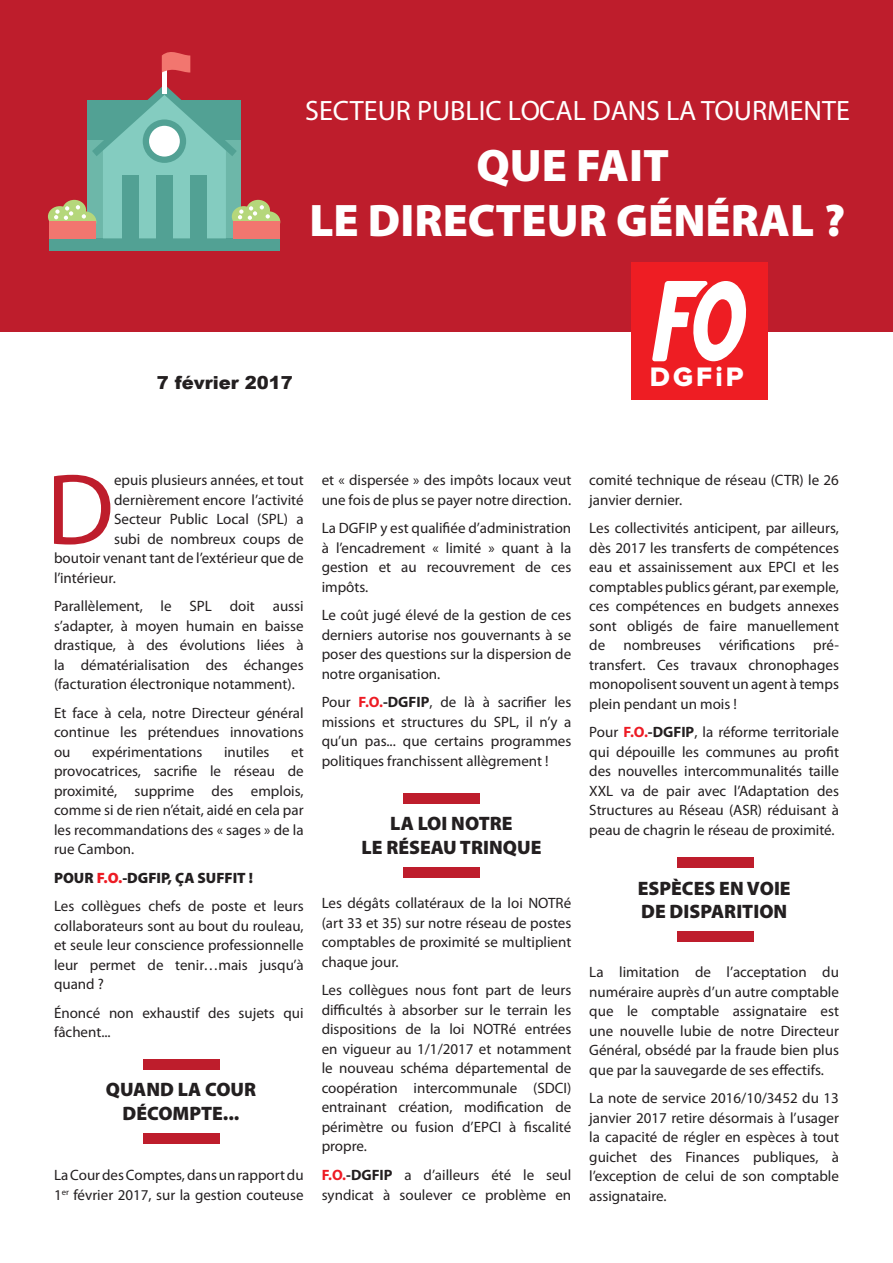
<style>
.page{position:relative;width:893px;height:1263px;background:#fff}
.page>*{position:absolute;margin:0;border:0;box-sizing:border-box;transform-origin:0 0}
.t1{font:101.85px "Myriad Pro";color:#be1d2c}
.t2{font:900 45.75px/54.9px "Myriad Pro";color:#fff;text-align:center}
.t3{font:28.05px "Myriad Pro";color:#fff}
.t4{font:27.75px "Proxima Nova Extrabld";letter-spacing:.11em;color:#fff}
.t5{font:900 19.5px/23.4px "Myriad Pro";color:#231f20;text-align:center}
.t6{font:900 18px "Arial";color:#231f20}
.t7{font:15px/19.5px "Myriad Pro";color:#231f20;text-align:justify}
.t8{font:900 15px "Myriad Pro";color:#231f20}
.s1{color:#ed1b24}
.s2{font-weight:700;color:#ed1b24}
.s3{font-weight:700}
</style>
<div class="page">
<div style="left:0;top:0;width:893px;height:331px;background:#be1d2c"></div>
<div style="left:88px;top:100px;width:153px;height:39px;background:#52a194"></div>
<div style="left:49px;top:238px;width:231px;height:13px;background:#52a194"></div>
<hr style="left:162px;top:62px;width:4px;height:32px;background:#fff">
<svg style="left:162px;top:52px;width:28px;height:21px"></svg>
<div style="left:48px;top:206px;width:24px;height:21px;background:#b5d77b;border-radius:50%"></div>
<div style="left:62px;top:200px;width:24px;height:21px;background:#b5d77b;border-radius:50%"></div>
<div style="left:73px;top:211px;width:23px;height:21px;background:#b5d77b;border-radius:50%"></div>
<div style="left:49px;top:221px;width:47px;height:17px;background:#f2766f"></div>
<svg style="left:54px;top:205px;width:32px;height:15px"></svg>
<div style="left:257px;top:211px;width:23px;height:21px;background:#b5d77b;border-radius:50%"></div>
<div style="left:233px;top:221px;width:47px;height:17px;background:#f2766f"></div>
<svg style="left:92px;top:84px;width:178px;height:154px"></svg>
<div style="left:631px;top:263px;width:137px;height:137px;background:#ee1d23"></div>
<svg style="left:652px;top:281px;width:95px;height:80px"></svg>
<div style="left:143px;top:1133px;width:76px;height:10px;background:#be1d2c"></div>
<div style="left:143px;top:1059px;width:76px;height:10px;background:#be1d2c"></div>
<div style="left:403px;top:867px;width:76px;height:11px;background:#be1d2c"></div>
<div style="left:403px;top:793px;width:76px;height:11px;background:#be1d2c"></div>
<div style="left:677px;top:931px;width:77px;height:11px;background:#be1d2c"></div>
<div style="left:677px;top:857px;width:77px;height:11px;background:#be1d2c"></div>
<h3 class="t3" style="left:305px;top:94px;width:546px">SECTEUR PUBLIC LOCAL DANS LA TOURMENTE</h3>
<h2 class="t2" style="left:309px;top:139px;width:537px">QUE FAIT<br>LE DIRECTEUR GÉNÉRAL ?</h2>
<p class="t6" style="left:157px;top:370px;width:138px">7 février 2017</p>
<p class="t4" style="left:650px;top:364px;width:95px">DGFiP</p>
<p class="t1" style="left:46px;top:447px;width:69px">D</p>
<p class="t7" style="left:114px;top:470px;width:191px">epuis plusieurs années, et tout</p>
<p class="t7" style="left:114px;top:490px;width:191px">dernièrement encore l’activité</p>
<p class="t7" style="left:114px;top:509px;width:191px">Secteur Public Local (SPL) a</p>
<p class="t7" style="left:114px;top:529px;width:191px">subi de nombreux coups de</p>
<p class="t7" style="left:54px;top:548px;width:251px">boutoir venant tant de l’extérieur que de</p>
<p class="t7" style="left:54px;top:568px;width:63px">l’intérieur.</p>
<p class="t7" style="left:54px;top:596px;width:251px">Parallèlement, le SPL doit aussi s’adapter, à moyen humain en baisse drastique, à des évolutions liées à la dématérialisation des échanges (facturation électronique notamment).</p>
<p class="t7" style="left:54px;top:703px;width:251px">Et face à cela, notre Directeur général continue les prétendues innovations ou</p>
<p class="t7" style="left:92px;top:742px;width:112px">expérimentations</p>
<p class="t7" style="left:224px;top:742px;width:47px">inutiles</p>
<p class="t7" style="left:54px;top:742px;width:251px;text-indent:237px">et provocatrices, sacrifie le réseau de proximité, supprime des emplois, comme si de rien n’était, aidé en cela par les recommandations des « sages » de la rue Cambon.</p>
<p class="t8" style="left:54px;top:869px;width:201px">POUR <span class="s1">F.O.</span>-DGFIP, ÇA SUFFIT !</p>
<p class="t7" style="left:54px;top:896px;width:251px">Les collègues chefs de poste et leurs collaborateurs sont au bout du rouleau, et seule leur conscience professionnelle leur permet de tenir…mais jusqu’à quand ?</p>
<p class="t7" style="left:54px;top:1003px;width:251px">Énoncé non exhaustif des sujets qui fâchent...</p>
<p class="t5" style="left:106px;top:1078px;width:152px">QUAND LA COUR<br>DÉCOMPTE...</p>
<p class="t7" style="left:54px;top:1165px;width:251px">La Cour des Comptes, dans un rapport du<br>1<sup>er</sup> février 2017, sur la gestion couteuse</p>
<p class="t7" style="left:322px;top:470px;width:251px">et « dispersée » des impôts locaux veut une fois de plus se payer notre direction.</p>
<p class="t7" style="left:322px;top:518px;width:251px">La DGFIP y est qualifiée d’administration à l’encadrement « limité » quant à la gestion et au recouvrement de ces impôts.</p>
<p class="t7" style="left:322px;top:605px;width:251px">Le coût jugé élevé de la gestion de ces derniers autorise nos gouvernants à se poser des questions sur la dispersion de notre organisation.</p>
<p class="t7" style="left:322px;top:692px;width:251px">Pour <span class="s2">F.O.</span><span class="s3">-DGFIP</span>, de là à sacrifier les missions et structures du SPL, il n’y a qu’un pas... que certains programmes politiques franchissent allègrement !</p>
<p class="t5" style="left:390px;top:812px;width:124px">LA LOI NOTRE</p>
<p class="t5" style="left:361px;top:836px;width:181px">LE RÉSEAU TRINQUE</p>
<p class="t7" style="left:322px;top:893px;width:251px">Les dégâts collatéraux de la loi NOTRé (art 33 et 35) sur notre réseau de postes comptables de proximité se multiplient chaque jour.</p>
<p class="t7" style="left:322px;top:980px;width:251px">Les collègues nous font part de leurs difficultés à absorber sur le terrain les dispositions de la loi NOTRé entrées en vigueur au 1/1/2017 et notamment le nouveau schéma départemental de coopération intercommunale (SDCI) entrainant création, modification de périmètre ou fusion d’EPCI à fiscalité propre.</p>
<p class="t7" style="left:322px;top:1165px;width:251px"><span class="s2">F.O.</span><span class="s3">-DGFIP</span> a d’ailleurs été le seul syndicat à soulever ce problème en</p>
<p class="t7" style="left:589px;top:470px;width:251px">comité technique de réseau (CTR) le 26 janvier dernier.</p>
<p class="t7" style="left:589px;top:518px;width:251px">Les collectivités anticipent, par ailleurs, dès 2017 les transferts de compétences eau et assainissement aux EPCI et les comptables publics gérant, par exemple, ces compétences en budgets annexes sont obligés de faire manuellement de nombreuses vérifications pré&shy;transfert. Ces travaux chronophages monopolisent souvent un agent à temps plein pendant un mois !</p>
<p class="t7" style="left:589px;top:722px;width:251px">Pour <span class="s2">F.O.</span><span class="s3">-DGFIP</span>, la réforme territoriale qui dépouille les communes au profit des nouvelles intercommunalités taille XXL va de pair avec l’Adaptation des Structures au Réseau (ASR) réduisant à peau de chagrin le réseau de proximité.</p>
<p class="t5" style="left:638px;top:877px;width:154px">ESPÈCES EN VOIE</p>
<p class="t5" style="left:641px;top:900px;width:148px">DE DISPARITION</p>
<p class="t7" style="left:589px;top:962px;width:251px">La limitation de l’acceptation du numéraire auprès d’un autre comptable que le comptable assignataire est une nouvelle lubie de notre Directeur Général, obsédé par la fraude bien plus que par la sauvegarde de ses effectifs.</p>
<p class="t7" style="left:589px;top:1088px;width:251px">La note de service 2016/10/3452 du 13 janvier 2017 retire désormais à l’usager la capacité de régler en espèces à tout guichet des Finances publiques, à l’exception de celui de son comptable assignataire.</p>
</div>
